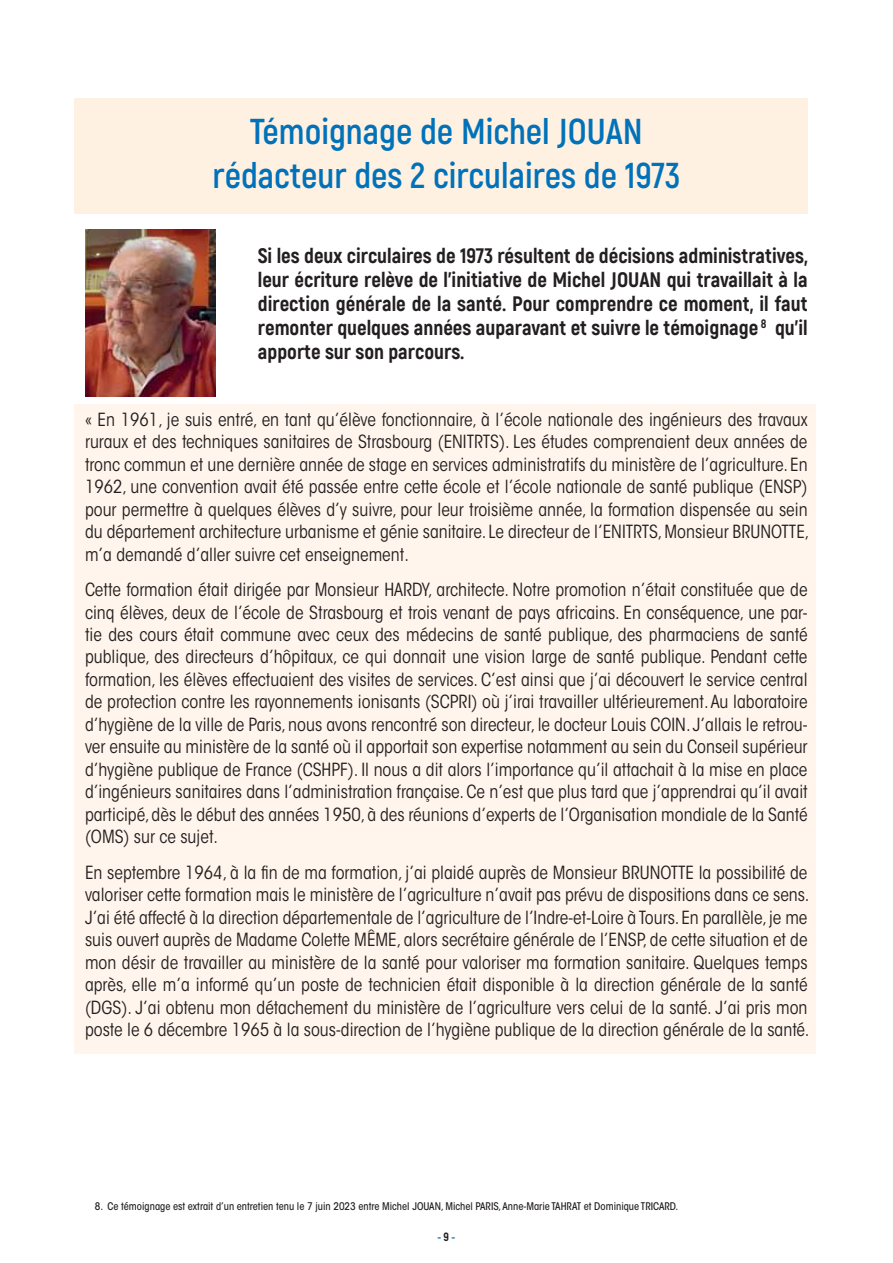
<style>
.page{position:relative;width:893px;height:1263px;background:#fff}
.page>*{position:absolute;margin:0;border:0;box-sizing:border-box;transform-origin:0 0}
.t1{font:700 36px/43.2px "Akrobat";color:#0072ba;text-align:center}
.t2{font:800 21px/24px "Akrobat";color:#231f20;text-align:justify}
.t3{font:condensed 18px/22.5px "ITC Avant Garde Std";color:#231f20;text-align:justify}
.t4{font:800 12px "Akrobat";color:#0072ba}
.t5{font:500 condensed 10.5px "ITC Avant Garde Std";color:#231f20}
.s1{color:#231f20}
</style>
<div class="page">
<div style="left:74px;top:98px;width:734px;height:115px;background:#fff1e1"></div>
<div style="left:74px;top:404px;width:742px;height:649px;background:#fff5ec"></div>
<img style="left:85px;top:229px;width:130px;height:168px">
<h1 class="t1" style="left:212px;top:112px;width:469px">Témoignage de Michel JOUAN rédacteur des 2 circulaires de 1973</h1>
<p class="t2" style="left:258px;top:245px;width:551px">Si les deux circulaires de 1973 résultent de décisions administratives, leur écriture relève de l’initiative de Michel JOUAN qui travaillait à la direction générale de la santé. Pour comprendre ce moment, il faut remonter quelques années auparavant et suivre le témoignage <sup>8</sup> qu’il apporte sur son parcours.</p>
<p class="t3" style="left:85px;top:409px;width:726px">« En 1961, je suis entré, en tant qu’élève fonctionnaire, à l’école nationale des ingénieurs des travaux ruraux et des techniques sanitaires de Strasbourg (ENITRTS). Les études comprenaient deux années de tronc commun et une dernière année de stage en services administratifs du ministère de l’agriculture. En 1962, une convention avait été passée entre cette école et l’école nationale de santé publique (ENSP) pour permettre à quelques élèves d’y suivre, pour leur troisième année, la formation dispensée au sein du département architecture urbanisme et génie sanitaire. Le directeur de l’ENITRTS, Monsieur BRUNOTTE, m’a demandé d’aller suivre cet enseignement.</p>
<p class="t3" style="left:85px;top:579px;width:724px">Cette formation était dirigée par Monsieur HARDY, architecte. Notre promotion n’était constituée que de cinq élèves, deux de l’école de Strasbourg et trois venant de pays africains. En conséquence, une par&shy;tie des cours était commune avec ceux des médecins de santé publique, des pharmaciens de santé publique, des directeurs d’hôpitaux, ce qui donnait une vision large de santé publique. Pendant cette formation, les élèves effectuaient des visites de services. C’est ainsi que j’ai découvert le service central de protection contre les rayonnements ionisants (SCPRI) où j’irai travailler ultérieurement. Au laboratoire d’hygiène de la ville de Paris, nous avons rencontré son directeur, le docteur Louis COIN. J’allais le retrou&shy;ver ensuite au ministère de la santé où il apportait son expertise notamment au sein du Conseil supérieur d’hygiène publique de France (CSHPF). Il nous a dit alors l’importance qu’il attachait à la mise en place d’ingénieurs sanitaires dans l’administration française. Ce n’est que plus tard que j’apprendrai qu’il avait participé, dès le début des années 1950, à des réunions d’experts de l’Organisation mondiale de la Santé (OMS) sur ce sujet.</p>
<p class="t3" style="left:85px;top:862px;width:726px">En septembre 1964, à la fin de ma formation, j’ai plaidé auprès de Monsieur BRUNOTTE la possibilité de valoriser cette formation mais le ministère de l’agriculture n’avait pas prévu de dispositions dans ce sens.<br>J’ai été affecté à la direction départementale de l’agriculture de l’Indre-et-Loire à Tours. En parallèle, je me suis ouvert auprès de Madame Colette MÊME, alors secrétaire générale de l’ENSP, de cette situation et de mon désir de travailler au ministère de la santé pour valoriser ma formation sanitaire. Quelques temps après, elle m’a informé qu’un poste de technicien était disponible à la direction générale de la santé (DGS). J’ai obtenu mon détachement du ministère de l’agriculture vers celui de la santé. J’ai pris mon poste le 6 décembre 1965 à la sous-direction de l’hygiène publique de la direction générale de la santé.</p>
<p class="t5" style="left:95px;top:1202px;width:585px">8. Ce témoignage est extrait d’un entretien tenu le 7 juin 2023 entre Michel JOUAN, Michel PARIS, Anne-Marie TAHRAT et Dominique TRICARD.</p>
<p class="t4" style="left:437px;top:1232px;width:20px">- <span class="s1">9</span> -</p>
</div>
